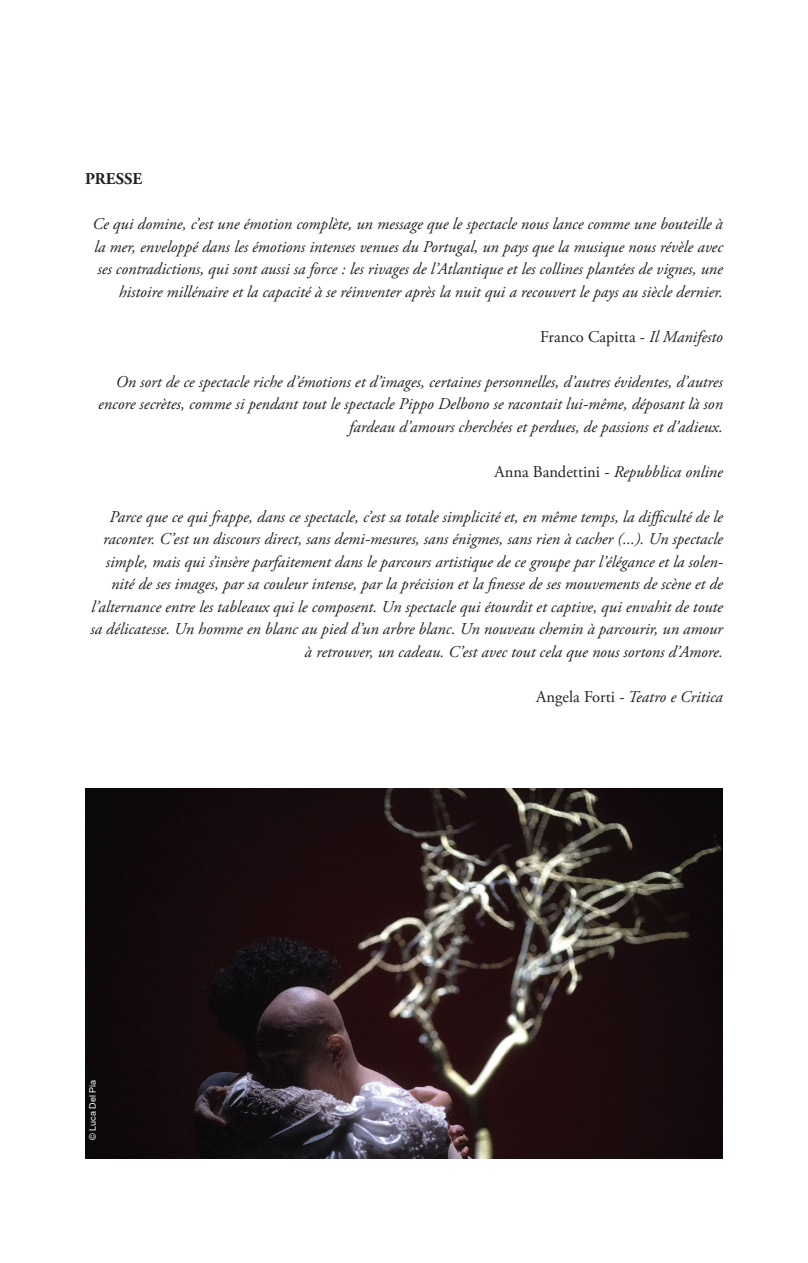
<style>
.page{position:relative;width:808px;height:1263px;background:#fff}
.page>*{position:absolute;margin:0;border:0;box-sizing:border-box;transform-origin:0 0}
.t1{font:italic 16.5px/22.5px "Adobe Garamond Pro";color:#231f20;text-align:right}
.t2{font:16.5px "Adobe Garamond Pro";color:#231f20}
.t3{font:700 16.5px "Adobe Garamond Pro";color:#231f20}
.t4{font:9px "Arial";color:#fff}
.s1{font-style:italic}
.s2{font-style:normal}
</style>
<div class="page">
<img style="left:85px;top:789px;width:638px;height:370px">
<p class="t3" style="left:85px;top:169px;width:59px">PRESSE</p>
<p class="t1" style="left:93px;top:213px;width:632px">Ce qui domine, c’est une émotion complète, un message que le spectacle nous lance comme une bouteille à la mer, enveloppé dans les émotions intenses venues du Portugal, un pays que la musique nous révèle avec ses contradictions, qui sont aussi sa force : les rivages de l’Atlantique et les collines plantées de vignes, une histoire millénaire et la capacité à se réinventer après la nuit qui a recouvert le pays au siècle dernier.</p>
<p class="t2" style="left:540px;top:327px;width:184px">Franco Capitta - <span class="s1">Il Manifesto</span></p>
<p class="t1" style="left:98px;top:371px;width:626px">On sort de ce spectacle riche d’émotions et d’images, certaines personnelles, d’autres évidentes, d’autres encore secrètes, comme si pendant tout le spectacle Pippo Delbono se racontait lui-même, déposant là son fardeau d’amours cherchées et perdues, de passions et d’adieux.</p>
<p class="t1" style="left:494px;top:461px;width:230px"><span class="s2">Anna Bandettini -</span> Repubblica online</p>
<p class="t1" style="left:90px;top:506px;width:634px">Parce que ce qui frappe, dans ce spectacle, c’est sa totale simplicité et, en même temps, la difficulté de le raconter. C’est un discours direct, sans demi-mesures, sans énigmes, sans rien à cacher (...). Un spectacle simple, mais qui s’insère parfaitement dans le parcours artistique de ce groupe par l’élégance et la solen&shy;nité de ses images, par sa couleur intense, par la précision et la finesse de ses mouvements de scène et de l’alternance entre les tableaux qui le composent. Un spectacle qui étourdit et captive, qui envahit de toute sa délicatesse. Un homme en blanc au pied d’un arbre blanc. Un nouveau chemin à parcourir, un amour à retrouver, un cadeau. C’est avec tout cela que nous sortons d’Amore.</p>
<p class="t1" style="left:536px;top:686px;width:188px"><span class="s2">Angela Forti -</span> Teatro e Critica</p>
<p class="t4" style="left:86px;top:1140px;width:62px;rotate:-90deg">© Luca Del Pia</p>
</div>
